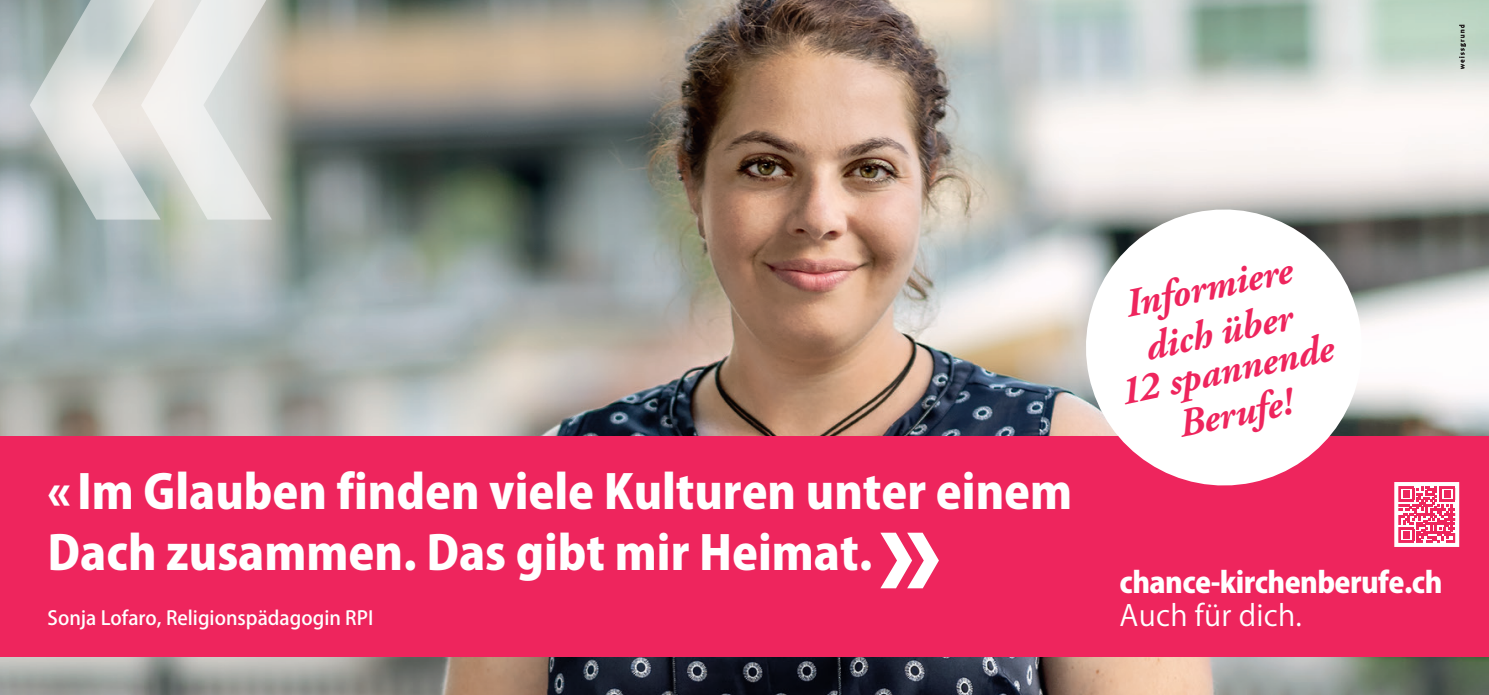
<style>
.page{position:relative;width:1489px;height:695px;background:#fff}
.page>*{position:absolute;margin:0;border:0;box-sizing:border-box;transform-origin:0 0}
.t1{font:800 128.1px "Koz Go Pr 6 N";color:#fff}
.t2{font:800 46.55px/61.6px "Koz Go Pr 6 N";color:#fff}
.t3{font:italic 700 39.9px/46.2px "Adobe Garamond Pro";color:#ee255d}
.t4{font:800 28.7px "Koz Go Pr 6 N";letter-spacing:-.02em;color:#fff}
.t5{font:28.7px "Koz Go Pr 6 N";letter-spacing:.01em;color:#fff}
.t6{font:500 19.25px "Koz Go Pr 6 N";color:#fff}
</style>
<div class="page">
<img style="left:0;top:0;width:1488px;height:694px">
<div style="left:0;top:437px;width:1488px;height:220px;background:#ee255d"></div>
<svg style="left:1394px;top:482px;width:66px;height:65px"></svg>
<svg style="left:30px;top:0;width:242px;height:219px;background:#d1d4d1"></svg>
<svg style="left:1073px;top:197px;width:301px;height:289px"></svg>
<svg style="left:1458px;top:25px;width:7px;height:44px"></svg>
<p class="t2" style="left:48px;top:461px;width:1026px">« Im Glauben finden viele Kulturen unter einem<br>Dach zusammen. Das gibt mir Heimat.</p>
<p class="t6" style="left:48px;top:606px;width:327px">Sonja Lofaro, Religionspädagogin RPI</p>
<h1 class="t1" style="left:878px;top:478px;width:66px">»</h1>
<p class="t3" style="left:1121px;top:282px;width:171px;rotate:-12deg">Informiere dich über</p>
<p class="t3" style="left:1115px;top:372px;width:220px;line-height:43.8px;text-align:center;rotate:-12deg">12 spannende<br>Berufe!</p>
<p class="t4" style="left:1119px;top:566px;width:324px">chance-kirchenberufe.ch</p>
<p class="t5" style="left:1119px;top:598px;width:184px">Auch für dich.</p>
</div>
